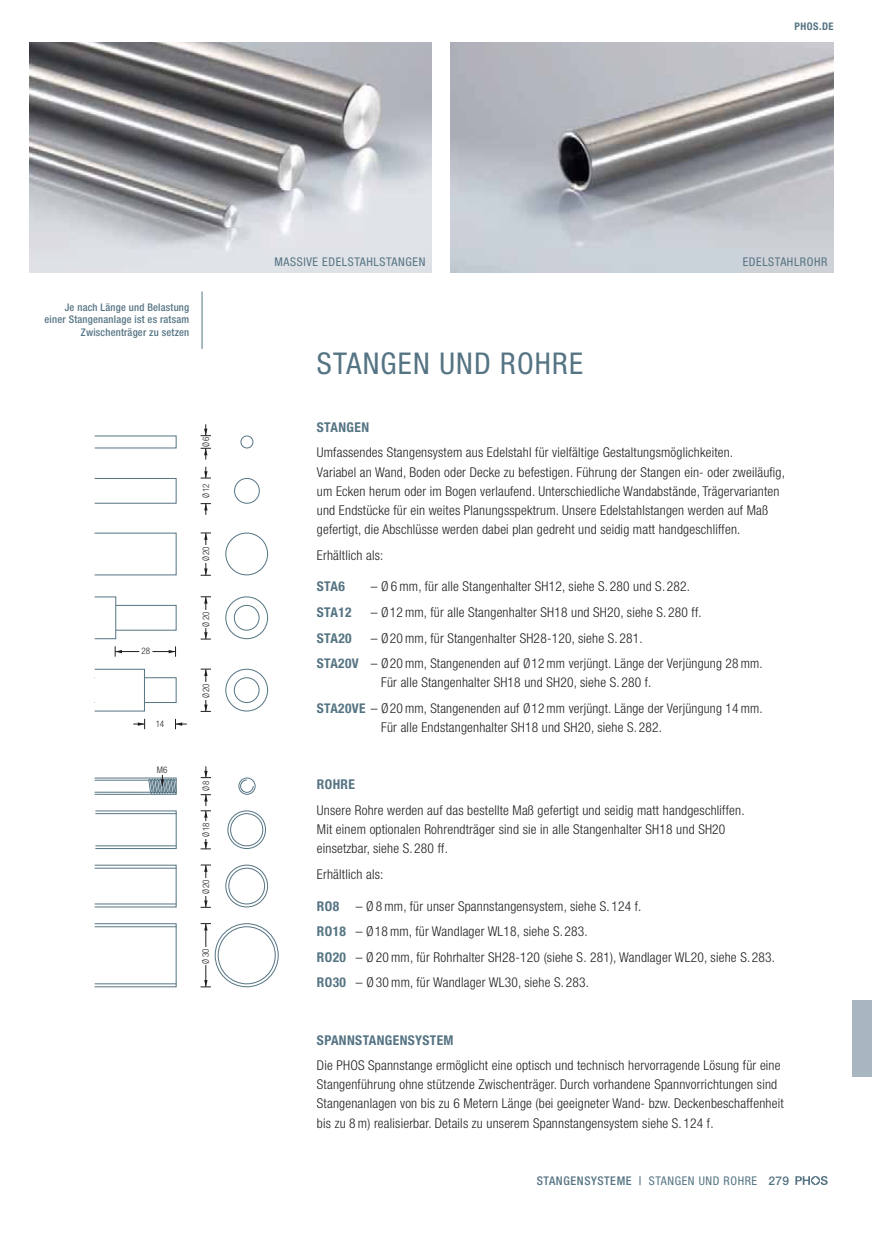
<style>
.page{position:relative;width:872px;height:1234px;background:#fff}
.page>*{position:absolute;margin:0;border:0;box-sizing:border-box;transform-origin:0 0}
.t1{font:condensed 30px "Helvetica Neue LT Std";letter-spacing:.04em;color:#557483}
.t2{font:300 condensed 13.5px/19.2px "Helvetica Neue LT Std";letter-spacing:.015em;color:#231f20}
.t3{font:700 condensed 13.5px "Helvetica Neue LT Std";letter-spacing:.03em;color:#557483}
.t4{font:300 condensed 13.35px "Helvetica Neue LT Std";letter-spacing:.015em;color:#231f20}
.t5{font:condensed 12px "Helvetica Neue LT Std";letter-spacing:.05em;color:#557483}
.t6{font:500 condensed 12px "Helvetica Neue LT Std";letter-spacing:.05em;color:#557483}
.t7{font:500 12px "Helvetica Neue LT Std";color:#557483}
.t8{font:500 condensed 10.5px/12.8px "Helvetica Neue LT Std";letter-spacing:.02em;color:#557483;text-align:right}
.t9{font:700 condensed 10.5px "Helvetica Neue LT Std";letter-spacing:.05em;color:#557483}
.t10{font:300 condensed 9px "Helvetica Neue LT Std";color:#231f20}
.s1{font-weight:700;font-size:13.5px;color:#557483}
.s2{font-weight:700;color:#557483}
.s3{font-size:13.5px}
.s4{font-weight:400}
</style>
<div class="page">
<img style="left:30px;top:43px;width:402px;height:229px">
<img style="left:451px;top:43px;width:382px;height:229px">
<svg style="left:201px;top:424px;width:10px;height:12px"></svg>
<svg style="left:201px;top:448px;width:10px;height:11px"></svg>
<div style="left:240px;top:435px;width:13px;height:13px;border:1px solid #557483;border-radius:50%"></div>
<div style="left:94px;top:478px;width:82px;height:25px;border:1px solid #557483"></div>
<div style="left:234px;top:478px;width:26px;height:25px;border:1px solid #557483;border-radius:50%"></div>
<svg style="left:201px;top:466px;width:10px;height:12px"></svg>
<svg style="left:201px;top:503px;width:10px;height:12px"></svg>
<div style="left:225px;top:532px;width:43px;height:43px;border:1px solid #557483;border-radius:50%"></div>
<svg style="left:201px;top:563px;width:10px;height:13px"></svg>
<svg style="left:201px;top:532px;width:10px;height:13px"></svg>
<div style="left:94px;top:864px;width:82px;height:43px;border:1px solid #557483"></div>
<div style="left:225px;top:864px;width:43px;height:43px;border:1px solid #557483;border-radius:50%"></div>
<svg style="left:201px;top:896px;width:10px;height:11px"></svg>
<svg style="left:201px;top:864px;width:10px;height:14px"></svg>
<div style="left:229px;top:867px;width:36px;height:36px;border:1px solid #557483;border-radius:50%"></div>
<hr style="left:95px;top:867px;width:81px;height:1px;background:#557483">
<hr style="left:95px;top:903px;width:81px;height:1px;background:#557483">
<div style="left:215px;top:923px;width:64px;height:63px;border:1px solid #557483;border-radius:50%"></div>
<svg style="left:201px;top:965px;width:10px;height:22px"></svg>
<svg style="left:201px;top:923px;width:10px;height:24px"></svg>
<div style="left:218px;top:926px;width:57px;height:57px;border:1px solid #557483;border-radius:50%"></div>
<hr style="left:95px;top:926px;width:81px;height:1px;background:#557483">
<hr style="left:95px;top:983px;width:81px;height:1px;background:#557483">
<div style="left:94px;top:777px;width:83px;height:17px;border:1px solid #557483"></div>
<div style="left:238px;top:777px;width:17px;height:17px;border:1px solid #557483;border-radius:50%"></div>
<svg style="left:201px;top:766px;width:10px;height:12px"></svg>
<hr style="left:95px;top:779px;width:54px;height:1px;background:#557483">
<hr style="left:95px;top:791px;width:55px;height:1px;background:#557483">
<svg style="left:240px;top:779px;width:13px;height:13px"></svg>
<svg style="left:148px;top:774px;width:29px;height:19px"></svg>
<div style="left:227px;top:810px;width:39px;height:38px;border:1px solid #557483;border-radius:50%"></div>
<svg style="left:201px;top:839px;width:10px;height:10px"></svg>
<svg style="left:201px;top:794px;width:10px;height:26px"></svg>
<div style="left:230px;top:813px;width:33px;height:32px;border:1px solid #557483;border-radius:50%"></div>
<hr style="left:95px;top:813px;width:81px;height:1px;background:#557483">
<hr style="left:95px;top:845px;width:81px;height:1px;background:#557483">
<svg style="left:201px;top:628px;width:10px;height:11px"></svg>
<svg style="left:201px;top:596px;width:10px;height:14px"></svg>
<div style="left:225px;top:596px;width:43px;height:43px;border:1px solid #557483;border-radius:50%"></div>
<div style="left:234px;top:605px;width:25px;height:25px;border:1px solid #557483;border-radius:50%"></div>
<div style="left:94px;top:605px;width:82px;height:25px;border:1px solid #557483"></div>
<svg style="left:115px;top:646px;width:24px;height:10px"></svg>
<svg style="left:152px;top:646px;width:24px;height:10px"></svg>
<div style="left:95px;top:596px;width:21px;height:42px;background:#fff"></div>
<div style="left:94px;top:596px;width:22px;height:43px;border:1px solid #557483"></div>
<svg style="left:201px;top:700px;width:10px;height:12px"></svg>
<svg style="left:201px;top:668px;width:10px;height:14px"></svg>
<div style="left:225px;top:668px;width:43px;height:43px;border:1px solid #557483;border-radius:50%"></div>
<div style="left:234px;top:677px;width:25px;height:25px;border:1px solid #557483;border-radius:50%"></div>
<div style="left:94px;top:677px;width:82px;height:25px;border:1px solid #557483"></div>
<div style="left:95px;top:669px;width:49px;height:42px;background:#fff"></div>
<div style="left:94px;top:668px;width:51px;height:43px;border:1px solid #557483"></div>
<svg style="left:175px;top:718px;width:12px;height:11px"></svg>
<svg style="left:133px;top:718px;width:12px;height:11px"></svg>
<hr style="left:202px;top:291px;width:1px;height:58px;background:#557483">
<svg style="left:795px;top:1176px;width:32px;height:8px"></svg>
<div style="left:853px;top:999px;width:19px;height:77px;background:#a7b6bf"></div>
<p class="t9" style="left:794px;top:20px;width:41px">PHOS.DE</p>
<p class="t8" style="left:45px;top:302px;width:146px">Je nach Länge und Belastung einer Stangenanlage ist es ratsam<br>Zwischenträger zu setzen</p>
<p class="t10" style="left:141px;top:647px;width:10px">28</p>
<p class="t10" style="left:156px;top:720px;width:10px">14</p>
<p class="t10" style="left:157px;top:766px;width:12px">M6</p>
<p class="t10" style="left:203px;top:447px;width:12px;rotate:-90deg">Ø 6</p>
<p class="t10" style="left:203px;top:497px;width:15px;rotate:-90deg">Ø 12</p>
<p class="t10" style="left:203px;top:561px;width:16px;rotate:-90deg">Ø 20</p>
<p class="t10" style="left:203px;top:626px;width:16px;rotate:-90deg">Ø 20</p>
<p class="t10" style="left:203px;top:698px;width:16px;rotate:-90deg">Ø 20</p>
<p class="t10" style="left:203px;top:791px;width:12px;rotate:-90deg">Ø 8</p>
<p class="t10" style="left:203px;top:836px;width:16px;rotate:-90deg">Ø 18</p>
<p class="t10" style="left:203px;top:894px;width:16px;rotate:-90deg">Ø 20</p>
<p class="t10" style="left:202px;top:963px;width:16px;rotate:-90deg">Ø 30</p>
<p class="t5" style="left:275px;top:257px;width:152px">MASSIVE EDELSTAHLSTANGEN</p>
<p class="t5" style="left:742px;top:257px;width:86px">EDELSTAHLROHR</p>
<h1 class="t1" style="left:317px;top:353px;width:267px">STANGEN UND ROHRE</h1>
<p class="t3" style="left:317px;top:419px;width:54px">STANGEN</p>
<p class="t2" style="left:317px;top:444px;width:469px">Umfassendes Stangensystem aus Edelstahl für vielfältige Gestaltungsmöglichkeiten.<br>Variabel an Wand, Boden oder Decke zu befestigen. Führung der Stangen ein- oder zweiläufig, um Ecken herum oder im Bogen verlaufend. Unterschiedliche Wandabstände, Trägervarianten und Endstücke für ein weites Planungsspektrum. Unsere Edelstahlstangen werden auf Maß gefertigt, die Abschlüsse werden dabei plan gedreht und seidig matt handgeschliffen.</p>
<p class="t2" style="left:317px;top:546px;width:68px">Erhältlich als:</p>
<p class="t3" style="left:317px;top:578px;width:29px">STA6</p>
<p class="t2" style="left:371px;top:578px;width:321px">– Ø 6 mm, für alle Stangenhalter SH12, siehe S. 280 und S. 282.</p>
<p class="t3" style="left:317px;top:604px;width:36px">STA12</p>
<p class="t2" style="left:371px;top:604px;width:332px">– Ø 12 mm, für alle Stangenhalter SH18 und SH20, siehe S. 280 ff.</p>
<p class="t3" style="left:317px;top:629px;width:36px">STA20</p>
<p class="t2" style="left:371px;top:629px;width:273px">– Ø 20 mm, für Stangenhalter SH28-120, siehe S. 281.</p>
<p class="t4" style="left:317px;top:658px;width:447px"><span class="s1">S</span><span class="s2">TA20V</span> <span class="s3">– Ø 20 mm,</span> Stangenenden auf Ø 12 mm verjüngt. Länge der Verjüngung 28 mm.</p>
<p class="t2" style="left:381px;top:674px;width:272px">Für alle Stangenhalter SH18 und SH20, siehe S. 280 f.</p>
<p class="t4" style="left:317px;top:703px;width:447px"><span class="s1">S</span><span class="s2">TA20VE</span> <span class="s3">– Ø 20 mm,</span> Stangenenden auf Ø 12 mm verjüngt. Länge der Verjüngung 14 mm.</p>
<p class="t2" style="left:381px;top:719px;width:282px">Für alle Endstangenhalter SH18 und SH20, siehe S. 282.</p>
<p class="t3" style="left:317px;top:776px;width:40px">ROHRE</p>
<p class="t2" style="left:317px;top:802px;width:429px">Unsere Rohre werden auf das bestellte Maß gefertigt und seidig matt handgeschliffen.<br>Mit einem optionalen Rohrendträger sind sie in alle Stangenhalter SH18 und SH20 einsetzbar, siehe S. 280 ff.</p>
<p class="t2" style="left:317px;top:865px;width:68px">Erhältlich als:</p>
<p class="t2" style="left:317px;top:894px;width:460px;line-height:25.5px"><span class="s2">RO8</span> – Ø 8 mm, für unser Spannstangensystem, siehe S. 124 f.<br><span class="s2">RO18</span> – Ø 18 mm, für Wandlager WL18, siehe S. 283.<br><span class="s2">RO20</span> – Ø 20 mm, für Rohrhalter SH28-120 (siehe S. 281), Wandlager WL20, siehe S. 283.<br><span class="s2">RO30</span> – Ø 30 mm, für Wandlager WL30, siehe S. 283.</p>
<p class="t3" style="left:317px;top:1031px;width:138px">SPANNSTANGENSYSTEM</p>
<p class="t2" style="left:317px;top:1057px;width:468px">Die PHOS Spannstange ermöglicht eine optisch und technisch hervorragende Lösung für eine Stangenführung ohne stützende Zwischenträger. Durch vorhandene Spannvorrichtungen sind Stangenanlagen von bis zu 6 Metern Länge (bei geeigneter Wand- bzw. Deckenbeschaffenheit bis zu 8 m) realisierbar. Details zu unserem Spannstangensystem siehe S. 124 f.</p>
<p class="t6" style="left:537px;top:1176px;width:222px">STANGENSYSTEME | <span class="s4">STANGEN UND ROHRE</span></p>
<p class="t7" style="left:768px;top:1173px;width:22px">279</p>
</div>
